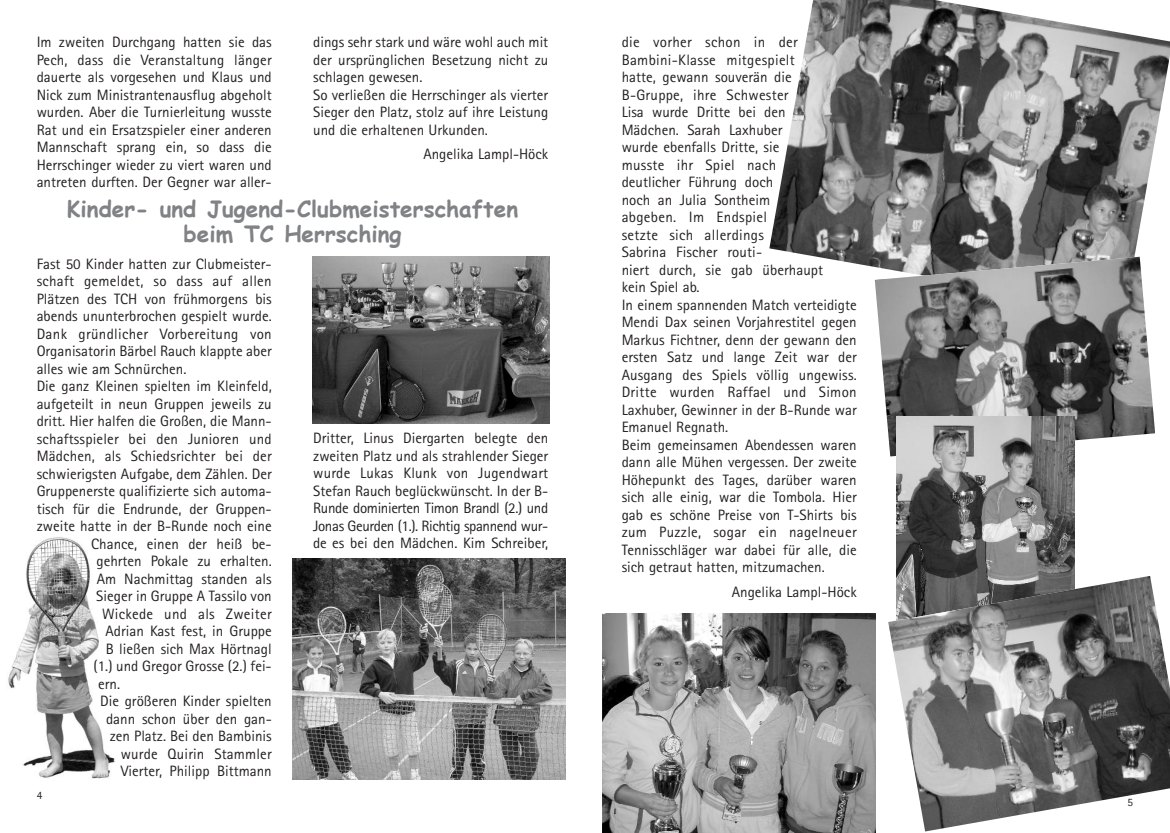
<style>
.page{position:relative;width:1170px;height:833px;background:#fff}
.page>*{position:absolute;margin:0;border:0;box-sizing:border-box;transform-origin:0 0}
.t1{font:700 22.5px/25px "Comic Sans MS";color:#808285;text-align:center}
.t2{font:15px/17.5px "Rotis Sans Serif";color:#231f20}
.t3{font:15px "Rotis Sans Serif";letter-spacing:.02em;color:#231f20}
.t4{font:11.25px "Rotis Sans Serif";color:#231f20}
</style>
<div class="page">
<img style="left:312px;top:257px;width:237px;height:166px">
<img style="left:293px;top:558px;width:273px;height:221px">
<img style="left:602px;top:613px;width:273px;height:220px">
<img style="left:8px;top:537px;width:107px;height:242px">
<img style="left:769px;top:0;width:400px;height:267px">
<img style="left:874px;top:257px;width:280px;height:199px">
<img style="left:896px;top:417px;width:178px;height:159px">
<img style="left:888px;top:576px;width:281px;height:255px">
<p class="t2" style="left:37px;top:35px;width:236px;text-align:justify">Im zweiten Durchgang hatten sie das Pech, dass die Veranstaltung länger dauerte als vorgesehen und Klaus und Nick zum Ministrantenausflug abgeholt wurden. Aber die Turnierleitung wusste Rat und ein Ersatzspieler einer anderen Mannschaft sprang ein, so dass die Herrschinger wieder zu viert waren und antreten durften. Der Gegner war aller-</p>
<p class="t2" style="left:313px;top:35px;width:236px">dings sehr stark und wäre wohl auch mit der ursprünglichen Besetzung nicht zu schlagen gewesen.<br>So verließen die Herrschinger als vierter Sieger den Platz, stolz auf ihre Leistung und die erhaltenen Urkunden.</p>
<p class="t2" style="left:423px;top:147px;width:126px">Angelika Lampl-Höck</p>
<h1 class="t1" style="left:67px;top:195px;width:453px">Kinder- und Jugend-Clubmeisterschaften beim TC Herrsching</h1>
<p class="t2" style="left:37px;top:256px;width:236px">Fast 50 Kinder hatten zur Clubmeister-</p>
<p class="t3" style="left:37px;top:276px;width:236px">schaft gemeldet, so dass auf allen</p>
<p class="t2" style="left:37px;top:291px;width:236px">Plätzen des TCH von frühmorgens bis</p>
<p class="t2" style="left:37px;top:309px;width:236px">abends ununterbrochen gespielt wurde.</p>
<p class="t3" style="left:37px;top:328px;width:236px">Dank gründlicher Vorbereitung von</p>
<p class="t2" style="left:37px;top:344px;width:236px">Organisatorin Bärbel Rauch klappte aber</p>
<p class="t2" style="left:37px;top:361px;width:151px">alles wie am Schnürchen.</p>
<p class="t2" style="left:37px;top:379px;width:236px">Die ganz Kleinen spielten im Kleinfeld,</p>
<p class="t2" style="left:37px;top:396px;width:236px">aufgeteilt in neun Gruppen jeweils zu</p>
<p class="t2" style="left:37px;top:414px;width:236px">dritt. Hier halfen die Großen, die Mann-</p>
<p class="t2" style="left:37px;top:431px;width:236px">schaftsspieler bei den Junioren und</p>
<p class="t2" style="left:37px;top:449px;width:236px">Mädchen, als Schiedsrichter bei der</p>
<p class="t2" style="left:37px;top:466px;width:236px">schwierigsten Aufgabe, dem Zählen. Der</p>
<p class="t2" style="left:37px;top:484px;width:236px">Gruppenerste qualifizierte sich automa-</p>
<p class="t2" style="left:37px;top:501px;width:236px">tisch für die Endrunde, der Gruppen-</p>
<p class="t2" style="left:37px;top:519px;width:236px">zweite hatte in der B-Runde noch eine</p>
<p class="t2" style="left:91px;top:536px;width:182px">Chance, einen der heiß be-</p>
<p class="t2" style="left:96px;top:554px;width:177px">gehrten Pokale zu erhalten.</p>
<p class="t2" style="left:97px;top:571px;width:176px">Am Nachmittag standen als</p>
<p class="t2" style="left:96px;top:589px;width:177px">Sieger in Gruppe A Tassilo von</p>
<p class="t3" style="left:102px;top:608px;width:171px">Wickede und als Zweiter</p>
<p class="t2" style="left:106px;top:624px;width:168px">Adrian Kast fest, in Gruppe</p>
<p class="t2" style="left:106px;top:641px;width:167px">B ließen sich Max Hörtnagl</p>
<p class="t2" style="left:94px;top:659px;width:180px">(1.) und Gregor Grosse (2.) fei-</p>
<p class="t2" style="left:98px;top:676px;width:23px">ern.</p>
<p class="t2" style="left:100px;top:694px;width:173px">Die größeren Kinder spielten</p>
<p class="t2" style="left:106px;top:711px;width:167px">dann schon über den gan-</p>
<p class="t2" style="left:110px;top:729px;width:163px">zen Platz. Bei den Bambinis</p>
<p class="t2" style="left:121px;top:746px;width:152px">wurde Quirin Stammler</p>
<p class="t2" style="left:121px;top:764px;width:152px">Vierter, Philipp Bittmann</p>
<p class="t4" style="left:37px;top:791px;width:7px">4</p>
<p class="t2" style="left:313px;top:431px;width:236px;text-align:justify">Dritter, Linus Diergarten belegte den zweiten Platz und als strahlender Sieger wurde Lukas Klunk von Jugendwart Stefan Rauch beglückwünscht. In der B-Runde dominierten Timon Brandl (2.) und Jonas Geurden (1.). Richtig spannend wur&shy;de es bei den Mädchen. Kim Schreiber,</p>
<p class="t2" style="left:621px;top:35px;width:236px">die vorher schon in der<br>Bambini-Klasse mitgespielt<br>hatte, gewann souverän die<br>B-Gruppe, ihre Schwester<br>Lisa wurde Dritte bei den<br>Mädchen. Sarah Laxhuber<br>wurde ebenfalls Dritte, sie<br>musste ihr Spiel nach<br>deutlicher Führung doch<br>noch an Julia Sontheim<br>abgeben. Im Endspiel<br>setzte sich allerdings<br>Sabrina Fischer routi-<br>niert durch, sie gab überhaupt<br>kein Spiel ab.<br>In einem spannenden Match verteidigte<br>Mendi Dax seinen Vorjahrestitel gegen<br>Markus Fichtner, denn der gewann den ersten Satz und lange Zeit war der<br>Ausgang des Spiels völlig ungewiss.<br>Dritte wurden Raffael und Simon<br>Laxhuber, Gewinner in der B-Runde war<br>Emanuel Regnath.<br>Beim gemeinsamen Abendessen waren dann alle Mühen vergessen. Der zweite<br>Höhepunkt des Tages, darüber waren sich alle einig, war die Tombola. Hier gab es schöne Preise von T-Shirts bis zum Puzzle, sogar ein nagelneuer<br>Tennisschläger war dabei für alle, die sich getraut hatten, mitzumachen.</p>
<p class="t2" style="left:731px;top:584px;width:126px">Angelika Lampl-Höck</p>
<p class="t4" style="left:1127px;top:798px;width:7px">5</p>
</div>
